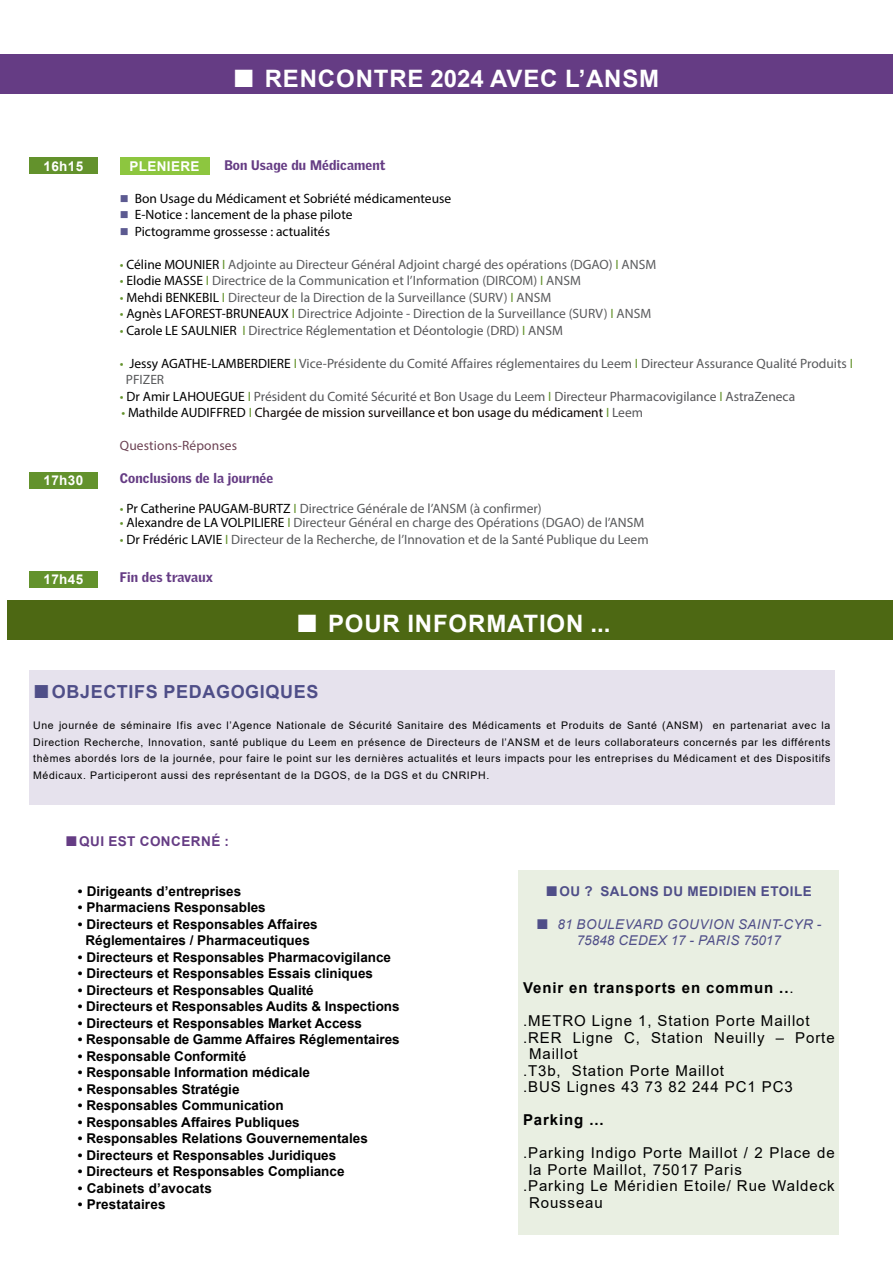
<style>
.page{position:relative;width:893px;height:1263px;background:#fff}
.page>*{position:absolute;margin:0;border:0;box-sizing:border-box;transform-origin:0 0}
.t1{font:700 24px "Arial";letter-spacing:.035em;color:#fff}
.t2{font:700 18px "Arial";letter-spacing:.035em;color:#4f4e88}
.t3{font:15px "Arial";letter-spacing:.06em;color:#000}
.t4{font:700 15px "Arial";letter-spacing:.06em;color:#000}
.t5{font:700 13.5px/16.5px "Arial";color:#000;text-align:center}
.t6{font:13.5px "Myriad Pro";color:#5a5b5d}
.t7{font:13.5px/16.5px "Myriad Pro";color:#58595b}
.t8{font:13.5px "Myriad Pro";color:#565659}
.t9{font:13.5px/16.5px "Myriad Pro";color:#000}
.t10{font:13.5px "Myriad Pro";color:#0e0603}
.t11{font:900 13.5px "Griffith Gothic";letter-spacing:.01em;color:#653c84}
.t12{font:italic 13.5px/16.5px "Arial";letter-spacing:.035em;color:#4f4e88}
.t13{font:700 13.5px "Arial";letter-spacing:.035em;color:#4f4e88}
.t14{font:700 13.5px "Arial";letter-spacing:.025em;color:#fff}
.t15{font:13.5px "Myriad Pro";letter-spacing:.01em;color:#6c4253}
.t16{font:700 13.5px "Arial";letter-spacing:.035em;color:#653c84}
.t17{font:10.5px/16.5px "Arial";letter-spacing:.06em;color:#000;text-align:justify}
.s1{color:#63922c}
.s2{color:#000}
.s3{color:#565659}
.s4{color:#58595b}
.s5{font-weight:400}
</style>
<div class="page">
<div style="left:519px;top:870px;width:320px;height:364px;background:#e9efe2"></div>
<div style="left:29px;top:670px;width:806px;height:134px;background:#e6e2ed"></div>
<div style="left:7px;top:601px;width:886px;height:39px;background:#4d6813"></div>
<div style="left:0;top:54px;width:893px;height:40px;background:#653c84"></div>
<div style="left:29px;top:571px;width:69px;height:16px;background:#63922c"></div>
<div style="left:29px;top:472px;width:69px;height:16px;background:#63922c"></div>
<div style="left:120px;top:157px;width:89px;height:17px;background:#8dc63f"></div>
<div style="left:29px;top:157px;width:69px;height:17px;background:#63922c"></div>
<h1 class="t1" style="left:265px;top:62px;width:396px">RENCONTRE 2024 AVEC L’ANSM</h1>
<p class="t11" style="left:224px;top:157px;width:163px">Bon Usage du Médicament</p>
<p class="t9" style="left:135px;top:190px;width:318px">Bon Usage du Médicament et Sobriété médicamenteuse<br>E-Notice : lancement de la phase pilote<br>Pictogramme grossesse : actualités</p>
<p class="t6" style="left:120px;top:256px;width:538px"><span class="s1">•</span> <span class="s2">Céline MOUNIER</span> <span class="s1">I</span> Adjointe au Directeur Général Adjoint chargé des opérations (DGAO) <span class="s1">I</span> ANSM</p>
<p class="t6" style="left:120px;top:272px;width:462px"><span class="s1">•</span> <span class="s2">Elodie MASSE</span> <span class="s1">I</span> Directrice de la Communication et l’Information (DIRCOM) <span class="s1">I</span> ANSM</p>
<p class="t6" style="left:120px;top:289px;width:433px"><span class="s1">•</span> <span class="s2">Mehdi BENKEBIL</span> <span class="s1">I</span> Directeur de la Direction de la Surveillance (SURV) <span class="s1">I</span> ANSM</p>
<p class="t6" style="left:120px;top:305px;width:533px"><span class="s1">•</span> <span class="s2">Agnès LAFOREST-BRUNEAUX</span> <span class="s1">I</span> Directrice Adjointe - Direction de la Surveillance (SURV) <span class="s1">I</span> ANSM</p>
<p class="t8" style="left:120px;top:322px;width:445px"><span class="s1">•</span> <span class="s2">Carole LE SAULNIER</span> <span class="s1">I</span> Directrice Réglementation et Déontologie (DRD) <span class="s1">I</span> ANSM</p>
<p class="t7" style="left:126px;top:354px;width:729px;text-indent:-6px"><span class="s1">•</span> <span class="s2">Jessy AGATHE-LAMBERDIERE</span> <span class="s1">I</span> Vice-Présidente du Comité Affaires réglementaires du Leem <span class="s1">I</span> Directeur Assurance Qualité Produits <span class="s1">I<br></span>PFIZER</p>
<p class="t8" style="left:120px;top:388px;width:677px"><span class="s1">•</span> <span class="s2">Dr Amir LAHOUEGUE</span> <span class="s1">I</span> Président du Comité Sécurité et Bon Usage du Leem <span class="s1">I</span> Directeur Pharmacovigilance <span class="s1">I</span> AstraZeneca</p>
<p class="t10" style="left:121px;top:404px;width:523px"><span class="s1">•</span> <span class="s2">Mathilde AUDIFFRED</span> <span class="s1">I</span> Chargée de mission surveillance et bon usage du médicament <span class="s1">I</span> <span class="s3">Leem</span></p>
<p class="t15" style="left:120px;top:437px;width:119px">Questions-Réponses</p>
<p class="t11" style="left:120px;top:470px;width:155px">Conclusions de la journée</p>
<p class="t7" style="left:120px;top:500px;width:423px"><span class="s1">•</span> <span class="s2">Pr Catherine PAUGAM-BURTZ</span> <span class="s1">I</span> Directrice Générale de l’ANSM (à confirmer)</p>
<p class="t6" style="left:120px;top:514px;width:526px"><span class="s1">•</span> <span class="s2">Alexandre de LA VOLPILIERE</span> <span class="s1">I</span> Directeur Général en charge des Opérations (DGAO) <span class="s4">de l’ANSM</span></p>
<p class="t7" style="left:120px;top:531px;width:530px"><span class="s1">•</span> <span class="s2">Dr Frédéric LAVIE</span> <span class="s1">I</span> Directeur de la Recherche, de l’Innovation et de la Santé Publique du Leem</p>
<p class="t14" style="left:44px;top:156px;width:41px">16h15</p>
<p class="t14" style="left:130px;top:156px;width:71px">PLENIERE</p>
<p class="t14" style="left:44px;top:471px;width:41px">17h30</p>
<p class="t14" style="left:44px;top:570px;width:41px">17h45</p>
<p class="t11" style="left:120px;top:569px;width:95px">Fin des travaux</p>
<h1 class="t1" style="left:328px;top:606px;width:284px">POUR INFORMATION ...</h1>
<h2 class="t2" style="left:52px;top:678px;width:268px">OBJECTIFS PEDAGOGIQUES</h2>
<p class="t17" style="left:33px;top:717px;width:799px">Une journée de séminaire Ifis avec l’Agence Nationale de Sécurité Sanitaire des Médicaments et Produits de Santé (ANSM) en partenariat avec la Direction Recherche, Innovation, santé publique du Leem en présence de Directeurs de l’ANSM et de leurs collaborateurs concernés par les différents thèmes abordés lors de la journée, pour faire le point sur les dernières actualités et leurs impacts pour les entreprises du Médicament et des Dispositifs Médicaux. Participeront aussi des représentant de la DGOS, de la DGS et du CNRIPH.</p>
<p class="t16" style="left:79px;top:832px;width:151px">QUI EST CONCERNÉ :</p>
<p class="t5" style="left:78px;top:883px;width:165px">• Dirigeants d’entreprises</p>
<p class="t5" style="left:78px;top:899px;width:189px">• Pharmaciens Responsables</p>
<p class="t5" style="left:78px;top:916px;width:241px">• Directeurs et Responsables Affaires<br>Réglementaires / Pharmaceutiques</p>
<p class="t5" style="left:78px;top:949px;width:315px">• Directeurs et Responsables Pharmacovigilance</p>
<p class="t5" style="left:78px;top:965px;width:297px">• Directeurs et Responsables Essais cliniques</p>
<p class="t5" style="left:78px;top:982px;width:237px">• Directeurs et Responsables Qualité</p>
<p class="t5" style="left:78px;top:998px;width:323px">• Directeurs et Responsables Audits &amp; Inspections</p>
<p class="t5" style="left:78px;top:1015px;width:286px">• Directeurs et Responsables Market Access</p>
<p class="t5" style="left:78px;top:1031px;width:323px">• Responsable de Gamme Affaires Réglementaires</p>
<p class="t5" style="left:78px;top:1048px;width:170px">• Responsable Conformité</p>
<p class="t5" style="left:78px;top:1064px;width:234px">• Responsable Information médicale</p>
<p class="t5" style="left:78px;top:1081px;width:163px">• Responsables Stratégie</p>
<p class="t5" style="left:78px;top:1097px;width:207px">• Responsables Communication</p>
<p class="t5" style="left:78px;top:1114px;width:223px">• Responsables Affaires Publiques</p>
<p class="t5" style="left:78px;top:1130px;width:291px">• Responsables Relations Gouvernementales</p>
<p class="t5" style="left:78px;top:1147px;width:260px">• Directeurs et Responsables Juridiques</p>
<p class="t5" style="left:78px;top:1163px;width:268px">• Directeurs et Responsables Compliance</p>
<p class="t5" style="left:78px;top:1180px;width:136px">• Cabinets d’avocats</p>
<p class="t5" style="left:78px;top:1196px;width:89px">• Prestataires</p>
<p class="t13" style="left:560px;top:881px;width:254px">OU ? SALONS DU MEDIDIEN ETOILE</p>
<p class="t12" style="left:577px;top:916px;width:246px;text-indent:-19px">81 BOULEVARD GOUVION SAINT-CYR -<br>75848 CEDEX 17 - PARIS 75017</p>
<p class="t4" style="left:523px;top:977px;width:272px">Venir en transports en commun ..<span class="s5">.</span></p>
<p class="t3" style="left:523px;top:1010px;width:288px">.METRO Ligne 1, Station Porte Maillot</p>
<p class="t3" style="left:523px;top:1027px;width:313px">.RER Ligne C, Station Neuilly – Porte</p>
<p class="t3" style="left:529px;top:1043px;width:50px">Maillot</p>
<p class="t3" style="left:523px;top:1060px;width:203px">.T3b, Station Porte Maillot</p>
<p class="t3" style="left:523px;top:1076px;width:271px">.BUS Lignes 43 73 82 244 PC1 PC3</p>
<p class="t4" style="left:523px;top:1109px;width:82px">Parking ...</p>
<p class="t3" style="left:523px;top:1142px;width:313px">.Parking Indigo Porte Maillot / 2 Place de</p>
<p class="t3" style="left:529px;top:1159px;width:214px">la Porte Maillot, 75017 Paris</p>
<p class="t3" style="left:523px;top:1175px;width:313px">.Parking Le Méridien Etoile/ Rue Waldeck</p>
<p class="t3" style="left:529px;top:1192px;width:75px">Rousseau</p>
</div>
